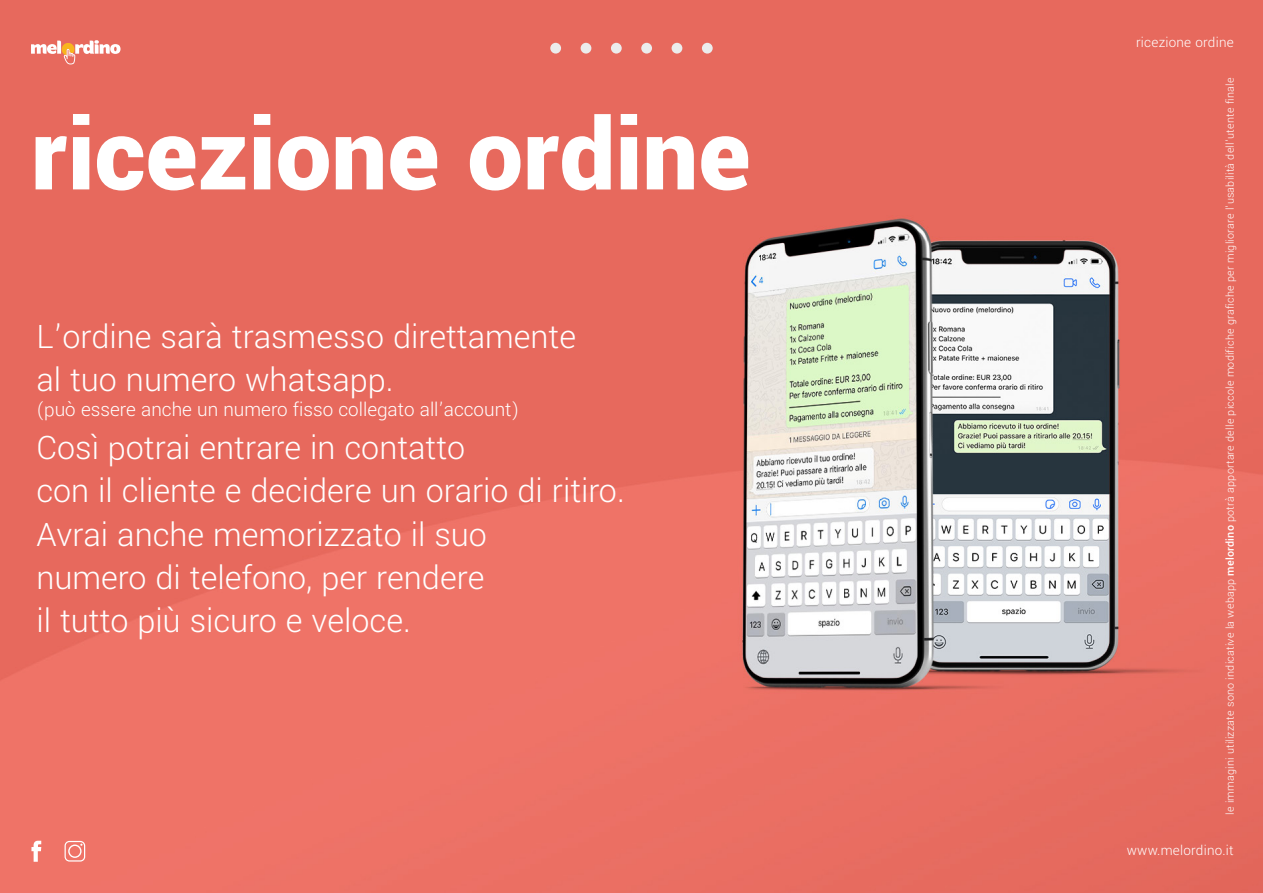
<style>
.page{position:relative;width:1263px;height:893px;background:#fff}
.page>*{position:absolute;margin:0;border:0;box-sizing:border-box;transform-origin:0 0}
.t1{font:900 109.95px "Yantramanav";color:#fff}
.t2{font:300 36px/43.2px "Yantramanav";color:#fff}
.t3{font:300 21px "Yantramanav";color:#fff}
.t4{font:300 15px "Yantramanav";letter-spacing:.015em;color:#fff}
.t5{font:300 12px "Yantramanav";letter-spacing:.015em;color:#fff}
.s1{font-weight:500}
</style>
<div class="page">
<img style="left:0;top:0;width:1263px;height:893px">
<svg style="left:31px;top:841px;width:10px;height:21px"></svg>
<svg style="left:65px;top:841px;width:20px;height:20px"></svg>
<div style="left:550px;top:43px;width:11px;height:11px;background:#ececec;border-radius:50%"></div>
<div style="left:581px;top:43px;width:10px;height:11px;background:#ececec;border-radius:50%"></div>
<div style="left:611px;top:43px;width:11px;height:11px;background:#ececec;border-radius:50%"></div>
<div style="left:641px;top:43px;width:11px;height:11px;background:#ececec;border-radius:50%"></div>
<div style="left:672px;top:43px;width:10px;height:11px;background:#ececec;border-radius:50%"></div>
<div style="left:702px;top:43px;width:11px;height:11px;background:#ececec;border-radius:50%"></div>
<svg style="left:31px;top:40px;width:90px;height:24px"></svg>
<h1 class="t1" style="left:31px;top:86px;width:721px">ricezione ordine</h1>
<p class="t2" style="left:36px;top:315px;width:541px">L’ordine sarà trasmesso direttamente al tuo numero whatsapp.</p>
<p class="t3" style="left:36px;top:397px;width:484px">(può essere anche un numero fisso collegato all’account)</p>
<p class="t2" style="left:36px;top:426px;width:590px">Così potrai entrare in contatto<br>con il cliente e decidere un orario di ritiro.<br>Avrai anche memorizzato il suo<br>numero di telefono, per rendere<br>il tutto più sicuro e veloce.</p>
<p class="t4" style="left:1136px;top:33px;width:99px">ricezione ordine</p>
<p class="t5" style="left:1223px;top:815px;width:739px;rotate:-90deg">le immagini utilizzate sono indicative la webapp <span class="s1">melordino</span> potrà apportare delle piccole modifiche grafiche per migliorare l’usabilità dell’utente finale</p>
<p class="t4" style="left:1127px;top:841px;width:108px">www.melordino.it</p>
</div>
